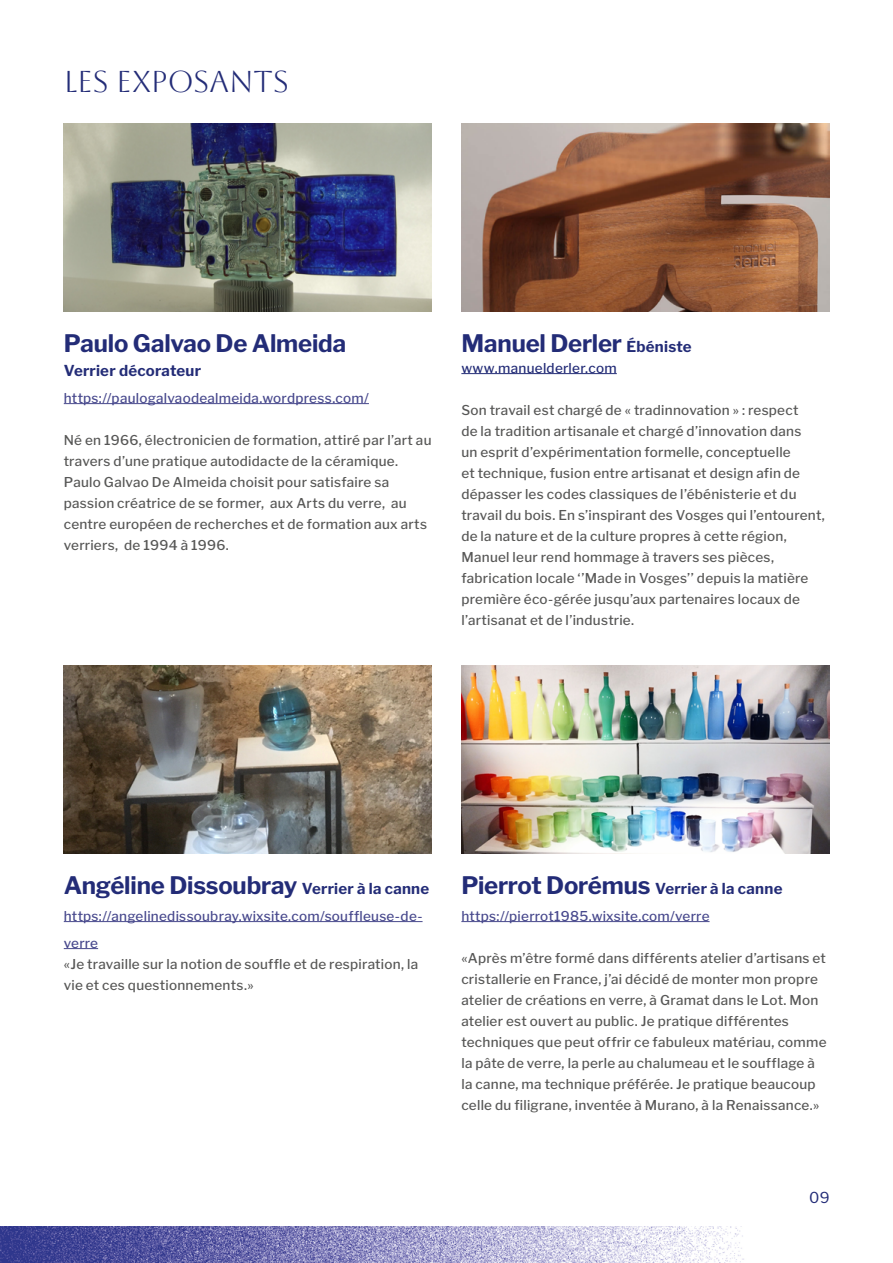
<style>
.page{position:relative;width:893px;height:1263px;background:#fff}
.page>*{position:absolute;margin:0;border:0;box-sizing:border-box;transform-origin:0 0}
.t1{font:30px "Aboreto";letter-spacing:-.005em;color:#232c77}
.t2{font:700 24px "Libre Franklin";letter-spacing:-.005em;color:#232c77}
.t3{font:700 15px "Libre Franklin";letter-spacing:.015em;color:#232c77}
.t4{font:15px "Libre Franklin";color:#232c77}
.t5{font:500 13.5px/21px "Libre Franklin";letter-spacing:.02em;color:#575756}
.t6{font:500 13.5px/27px "Libre Franklin";letter-spacing:.02em;color:#48498d}
.t7{font:500 13.5px "Libre Franklin";letter-spacing:.02em;color:#232c77}
.s1{font-size:15px}
.s2{font-size:24px}
</style>
<div class="page">
<img style="left:0;top:1227px;width:744px;height:36px">
<img style="left:64px;top:124px;width:368px;height:188px">
<img style="left:461px;top:124px;width:368px;height:188px">
<hr style="left:64px;top:403px;width:305px;height:1px;background:#48498d">
<hr style="left:461px;top:373px;width:156px;height:1px;background:#232c77">
<img style="left:64px;top:665px;width:368px;height:189px">
<img style="left:461px;top:665px;width:368px;height:189px">
<hr style="left:64px;top:921px;width:359px;height:1px;background:#48498d">
<hr style="left:64px;top:948px;width:34px;height:1px;background:#48498d">
<hr style="left:461px;top:921px;width:249px;height:1px;background:#48498d">
<h1 class="t1" style="left:64px;top:64px;width:227px">LES EXPOSANTS</h1>
<h2 class="t2" style="left:64px;top:324px;width:284px">Paulo Galvao De Almeida</h2>
<p class="t3" style="left:64px;top:358px;width:139px">Verrier décorateur</p>
<p class="t6" style="left:64px;top:383px;width:307px">https://paulogalvaodealmeida.wordpress.com/</p>
<p class="t5" style="left:64px;top:428px;width:369px">Né en 1966, électronicien de formation, attiré par l’art au travers d’une pratique autodidacte de la céramique.<br>Paulo Galvao De Almeida choisit pour satisfaire sa passion créatrice de se former, aux Arts du verre, au centre européen de recherches et de formation aux arts verriers, de 1994 à 1996.</p>
<h2 class="t2" style="left:461px;top:324px;width:232px">Manuel Derler <span class="s1">Ébéniste</span></h2>
<p class="t7" style="left:461px;top:357px;width:157px">www.manuelderler.com</p>
<p class="t5" style="left:461px;top:398px;width:365px">Son travail est chargé de « tradinnovation » : respect<br>de la tradition artisanale et chargé d’innovation dans<br>un esprit d’expérimentation formelle, conceptuelle<br>et technique, fusion entre artisanat et design afin de dépasser les codes classiques de l’ébénisterie et du travail du bois. En s’inspirant des Vosges qui l’entourent, de la nature et de la culture propres à cette région, Manuel leur rend hommage à travers ses pièces, fabrication locale ‘’Made in Vosges’’ depuis la matière première éco-gérée jusqu’aux partenaires locaux de l’artisanat et de l’industrie.</p>
<h2 class="t2" style="left:64px;top:866px;width:367px">Angéline Dissoubray <span class="s1">Verrier à la canne</span></h2>
<p class="t6" style="left:64px;top:901px;width:360px">https://angelinedissoubray.wixsite.com/souffleuse-de&shy;verre</p>
<p class="t5" style="left:64px;top:952px;width:356px">«Je travaille sur la notion de souffle et de respiration, la vie et ces questionnements.»</p>
<p class="t3" style="left:461px;top:876px;width:323px"><span class="s2">Pierrot Dorémus</span> Verrier à la canne</p>
<p class="t6" style="left:461px;top:901px;width:250px">https://pierrot1985.wixsite.com/verre</p>
<p class="t5" style="left:461px;top:946px;width:367px">«Après m’être formé dans différents atelier d’artisans et cristallerie en France, j’ai décidé de monter mon propre atelier de créations en verre, à Gramat dans le Lot. Mon atelier est ouvert au public. Je pratique différentes techniques que peut offrir ce fabuleux matériau, comme la pâte de verre, la perle au chalumeau et le soufflage à la canne, ma technique préférée. Je pratique beaucoup celle du filigrane, inventée à Murano, à la Renaissance.»</p>
<p class="t4" style="left:809px;top:1186px;width:22px">09</p>
</div>
